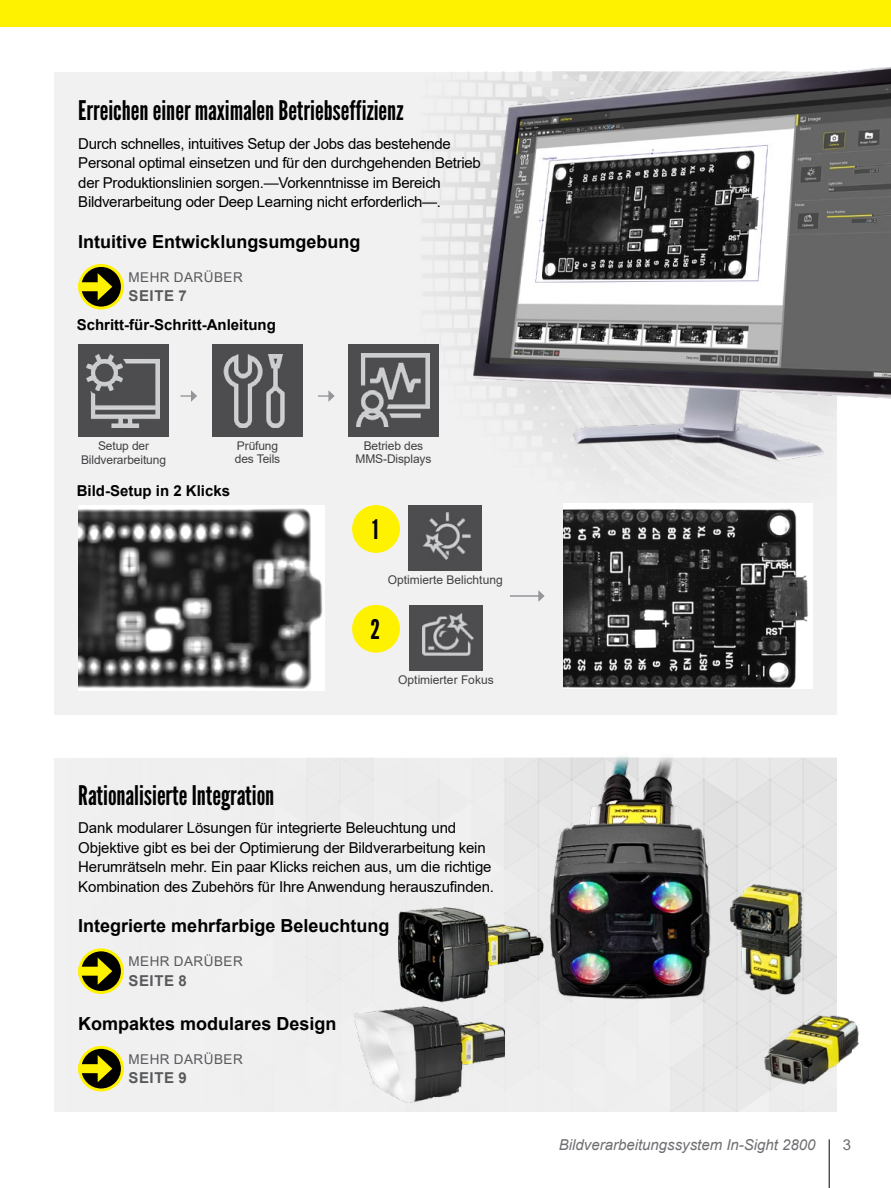
<style>
.page{position:relative;width:891px;height:1188px;background:#fff}
.page>*{position:absolute;margin:0;border:0;box-sizing:border-box;transform-origin:0 0}
.t1{font:27px "League Gothic";color:#000}
.t2{font:700 18px "Arial";color:#000}
.t3{font:15px/19.5px "Arial";letter-spacing:-.01em;color:#000}
.t4{font:700 15px "Arial";color:#000}
.t5{font:italic 15px "Arial";color:#6d6e71}
.t6{font:700 15px "Arial";letter-spacing:.035em;color:#58595b}
.t7{font:15px "Arial";color:#6d6e71}
.t8{font:13.5px "Arial";letter-spacing:.035em;color:#58595b}
.t9{font:12px/13.5px "Arial";letter-spacing:-.01em;color:#414042;text-align:center}
</style>
<div class="page">
<div style="left:54px;top:72px;width:783px;height:643px;background:#f1f1f2"></div>
<div style="left:54px;top:758px;width:783px;height:353px;background:#eeeeef"></div>
<svg style="left:80px;top:265px;width:42px;height:43px"></svg>
<div style="left:78px;top:264px;width:46px;height:46px;border:3px solid #fff200;border-radius:50%"></div>
<div style="left:78px;top:282px;width:25px;height:9px;background:#fff200"></div>
<svg style="left:98px;top:273px;width:14px;height:27px"></svg>
<svg style="left:80px;top:950px;width:42px;height:42px"></svg>
<div style="left:78px;top:948px;width:46px;height:46px;border:3px solid #fff200;border-radius:50%"></div>
<div style="left:78px;top:967px;width:25px;height:9px;background:#fff200"></div>
<svg style="left:98px;top:958px;width:14px;height:27px"></svg>
<svg style="left:80px;top:1047px;width:42px;height:43px"></svg>
<div style="left:78px;top:1046px;width:46px;height:45px;border:3px solid #fff200;border-radius:50%"></div>
<div style="left:78px;top:1064px;width:25px;height:9px;background:#fff200"></div>
<svg style="left:98px;top:1055px;width:14px;height:27px"></svg>
<div style="left:78px;top:344px;width:91px;height:93px;background:#4d4d4f"></div>
<img style="left:86px;top:354px;width:74px;height:73px">
<div style="left:212px;top:344px;width:91px;height:93px;background:#4d4d4f"></div>
<img style="left:223px;top:354px;width:62px;height:73px">
<div style="left:348px;top:344px;width:91px;height:92px;background:#4d4d4f"></div>
<img style="left:356px;top:354px;width:57px;height:73px">
<svg style="left:180px;top:390px;width:17px;height:12px"></svg>
<svg style="left:318px;top:390px;width:17px;height:12px"></svg>
<img style="left:413px;top:67px;width:478px;height:413px">
<img style="left:78px;top:505px;width:246px;height:185px">
<img style="left:563px;top:504px;width:250px;height:185px">
<div style="left:409px;top:505px;width:73px;height:66px;background:#4d4d4f"></div>
<img style="left:423px;top:512px;width:48px;height:48px">
<div style="left:409px;top:605px;width:74px;height:66px;background:#4d4d4f"></div>
<img style="left:423px;top:614px;width:50px;height:42px">
<div style="left:352px;top:505px;width:48px;height:48px;background:#fff200;border-radius:50%"></div>
<div style="left:352px;top:605px;width:48px;height:48px;background:#fff200;border-radius:50%"></div>
<hr style="left:510px;top:595px;width:29px;height:2px;background:#939598">
<svg style="left:538px;top:590px;width:7px;height:12px"></svg>
<img style="left:351px;top:1004px;width:154px;height:102px">
<img style="left:395px;top:906px;width:150px;height:98px">
<img style="left:715px;top:871px;width:104px;height:138px">
<img style="left:755px;top:1007px;width:104px;height:83px">
<img style="left:545px;top:756px;width:168px;height:246px">
<hr style="left:829px;top:1139px;width:1px;height:49px;background:#000">
<div style="left:0;top:0;width:891px;height:27px;background:#fff200"></div>
<h1 class="t1" style="left:78px;top:95px;width:327px">Erreichen einer maximalen Betriebseffizienz</h1>
<p class="t3" style="left:78px;top:134px;width:404px">Durch schnelles, intuitives Setup der Jobs das bestehende Personal optimal einsetzen und für den durchgehenden Betrieb der Produktionslinien sorgen.—Vorkenntnisse im Bereich Bildverarbeitung oder Deep Learning nicht erforderlich—.</p>
<p class="t2" style="left:78px;top:229px;width:284px">Intuitive Entwicklungsumgebung</p>
<p class="t8" style="left:129px;top:268px;width:116px">MEHR DARÜBER</p>
<p class="t6" style="left:129px;top:286px;width:60px">SEITE 7</p>
<p class="t4" style="left:77px;top:315px;width:201px">Schritt-für-Schritt-Anleitung</p>
<p class="t9" style="left:81px;top:439px;width:86px">Setup der<br>Bildverarbeitung</p>
<p class="t9" style="left:235px;top:439px;width:47px;text-align:left">Prüfung des Teils</p>
<p class="t9" style="left:356px;top:439px;width:78px">Betrieb des<br>MMS-Displays</p>
<p class="t4" style="left:77px;top:480px;width:155px">Bild-Setup in 2 Klicks</p>
<h1 class="t1" style="left:372px;top:513px;width:8px">1</h1>
<p class="t9" style="left:388px;top:573px;width:116px">Optimierte Belichtung</p>
<h1 class="t1" style="left:371px;top:613px;width:11px">2</h1>
<p class="t9" style="left:398px;top:673px;width:97px">Optimierter Fokus</p>
<h1 class="t1" style="left:78px;top:779px;width:198px">Rationalisierte Integration</h1>
<p class="t3" style="left:78px;top:818px;width:417px">Dank modularer Lösungen für integrierte Beleuchtung und Objektive gibt es bei der Optimierung der Bildverarbeitung kein Herumrätseln mehr. Ein paar Klicks reichen aus, um die richtige Kombination des Zubehörs für Ihre Anwendung herauszufinden.</p>
<p class="t2" style="left:78px;top:913px;width:313px">Integrierte mehrfarbige Beleuchtung</p>
<p class="t8" style="left:129px;top:952px;width:116px">MEHR DARÜBER</p>
<p class="t6" style="left:129px;top:970px;width:60px">SEITE 8</p>
<p class="t2" style="left:78px;top:1011px;width:260px">Kompaktes modulares Design</p>
<p class="t8" style="left:129px;top:1050px;width:116px">MEHR DARÜBER</p>
<p class="t6" style="left:129px;top:1068px;width:60px">SEITE 9</p>
<p class="t5" style="left:559px;top:1135px;width:258px">Bildverarbeitungssystem In-Sight 2800</p>
<p class="t7" style="left:843px;top:1135px;width:10px">3</p>
</div>
